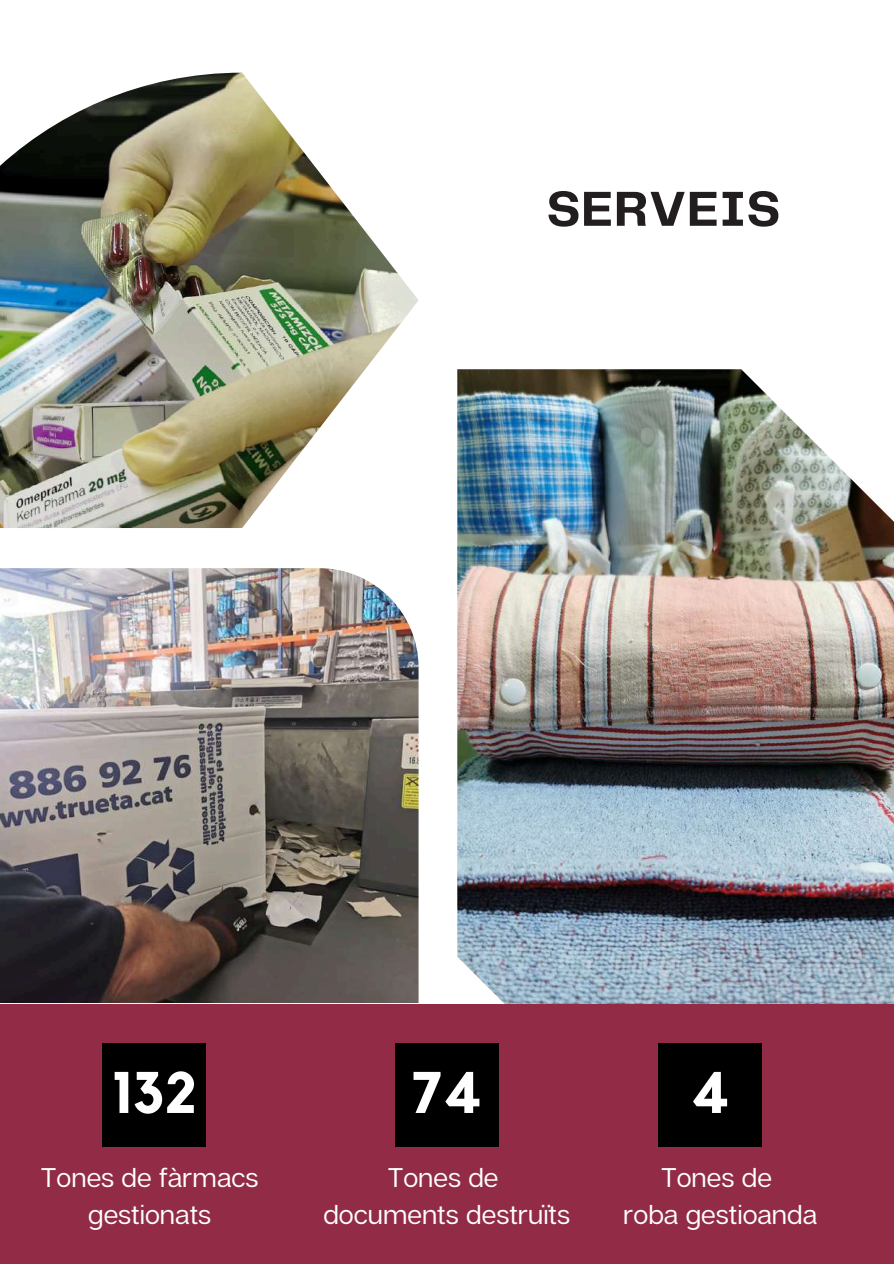
<style>
.page{position:relative;width:894px;height:1264px;background:#fff}
.page>*{position:absolute;margin:0;border:0;box-sizing:border-box;transform-origin:0 0}
.t1{font:700 57.9px "Kollektif";color:#fff}
.t2{font:700 51px "Telegraf";letter-spacing:.01em;color:#221e1f}
.t3{font:27px/37.2px "Articulat CF";color:#fff;text-align:center}
</style>
<div class="page">
<img style="left:0;top:568px;width:418px;height:435px">
<img style="left:457px;top:369px;width:436px;height:634px">
<div style="left:0;top:1003px;width:893px;height:260px;background:#922b46"></div>
<img style="left:0;top:73px;width:418px;height:455px">
<div style="left:102px;top:1043px;width:104px;height:103px;background:#000"></div>
<div style="left:395px;top:1043px;width:103px;height:103px;background:#000"></div>
<div style="left:658px;top:1043px;width:103px;height:103px;background:#000"></div>
<h2 class="t2" style="left:546px;top:187px;width:235px">SERVEIS</h2>
<h1 class="t1" style="left:111px;top:1066px;width:87px">132</h1>
<p class="t3" style="left:41px;top:1158px;width:219px">Tones de fàrmacs gestionats</p>
<h1 class="t1" style="left:411px;top:1066px;width:72px">74</h1>
<p class="t3" style="left:323px;top:1158px;width:248px">Tones de documents destruïts</p>
<h1 class="t1" style="left:690px;top:1066px;width:41px">4</h1>
<p class="t3" style="left:623px;top:1158px;width:195px">Tones de<br>roba gestioanda</p>
</div>
